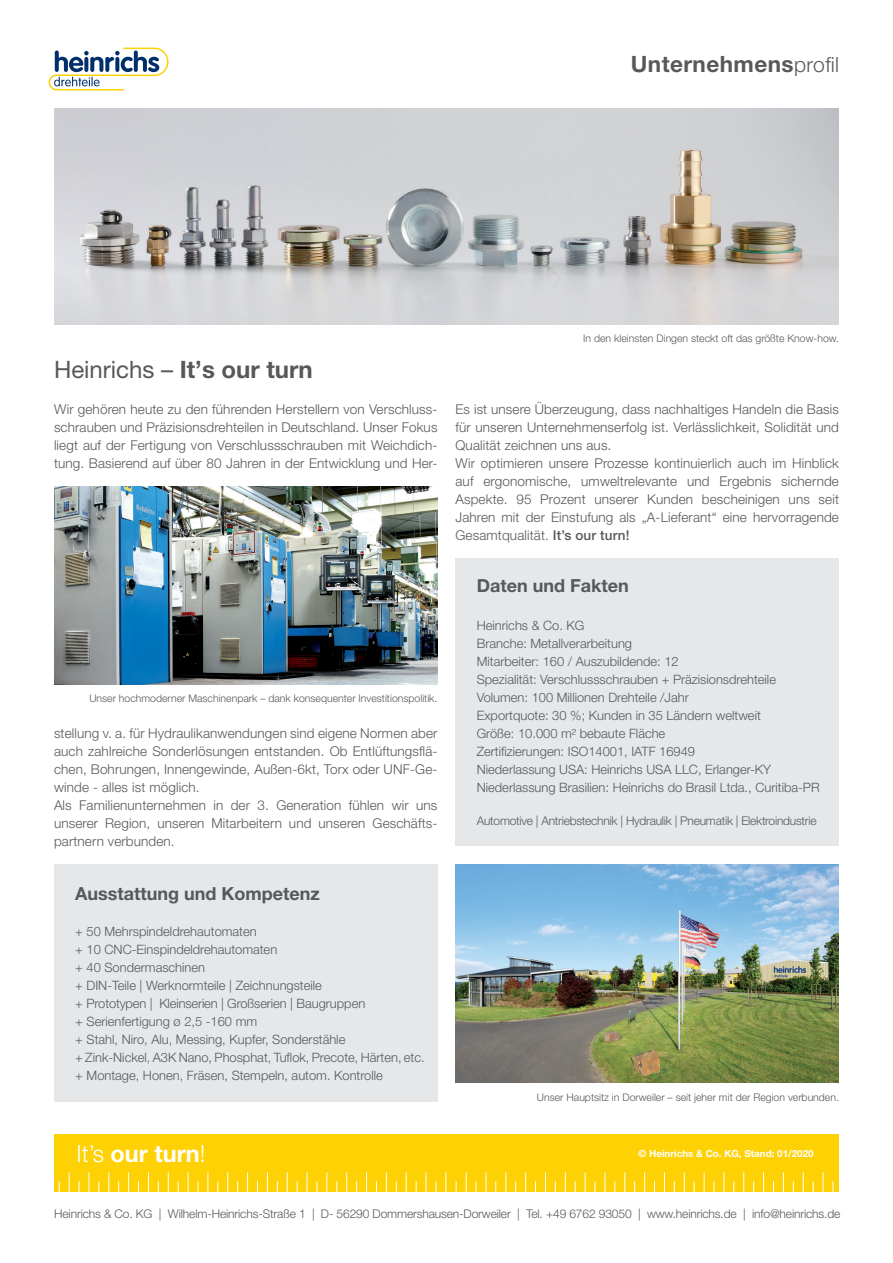
<style>
.page{position:relative;width:893px;height:1263px;background:#fff}
.page>*{position:absolute;margin:0;border:0;box-sizing:border-box;transform-origin:0 0}
.t1{font:700 24px "Helvetica Neue LT Pro";color:#57585a}
.t2{font:700 23.55px "Helvetica Neue LT Pro";color:#fff}
.t3{font:700 22.5px "Helvetica Neue LT Pro";letter-spacing:.02em;color:#57585a}
.t4{font:700 18px "Helvetica Neue LT Pro";color:#57585a}
.t5{font:300 13.5px/18px "Helvetica Neue LT Pro";letter-spacing:.01em;color:#57585a}
.t6{font:300 12.9px/18px "Helvetica Neue LT Pro";color:#57585a}
.t7{font:300 12px "Helvetica Neue LT Pro";letter-spacing:-.01em;color:#57585a}
.t8{font:300 10.5px "Helvetica Neue LT Pro";color:#57585a}
.t9{font:700 9.9px "Helvetica Neue LT Pro";color:#fff}
.s1{font-weight:300;font-size:21px}
.s2{font-weight:400}
.s3{font-weight:300}
.s4{font-weight:500}
</style>
<div class="page">
<img style="left:54px;top:108px;width:785px;height:216px">
<svg style="left:48px;top:47px;width:121px;height:44px"></svg>
<div style="left:54px;top:1134px;width:785px;height:57px;background:#fed105"></div>
<svg style="left:466px;top:1172px;width:1px;height:20px"></svg>
<svg style="left:486px;top:1172px;width:1px;height:20px"></svg>
<svg style="left:505px;top:1172px;width:1px;height:20px"></svg>
<svg style="left:525px;top:1172px;width:1px;height:20px"></svg>
<svg style="left:545px;top:1172px;width:1px;height:19px"></svg>
<svg style="left:565px;top:1172px;width:1px;height:20px"></svg>
<svg style="left:585px;top:1172px;width:1px;height:20px"></svg>
<svg style="left:605px;top:1172px;width:1px;height:20px"></svg>
<svg style="left:624px;top:1172px;width:1px;height:20px"></svg>
<svg style="left:644px;top:1172px;width:1px;height:20px"></svg>
<svg style="left:664px;top:1172px;width:1px;height:19px"></svg>
<svg style="left:684px;top:1172px;width:1px;height:20px"></svg>
<svg style="left:704px;top:1172px;width:1px;height:20px"></svg>
<svg style="left:724px;top:1172px;width:1px;height:20px"></svg>
<svg style="left:743px;top:1172px;width:1px;height:20px"></svg>
<svg style="left:763px;top:1172px;width:1px;height:20px"></svg>
<svg style="left:783px;top:1172px;width:1px;height:20px"></svg>
<svg style="left:803px;top:1172px;width:1px;height:20px"></svg>
<svg style="left:823px;top:1172px;width:1px;height:20px"></svg>
<svg style="left:69px;top:1172px;width:1px;height:20px"></svg>
<svg style="left:89px;top:1172px;width:1px;height:20px"></svg>
<svg style="left:108px;top:1172px;width:1px;height:20px"></svg>
<svg style="left:128px;top:1172px;width:1px;height:20px"></svg>
<svg style="left:148px;top:1172px;width:1px;height:19px"></svg>
<svg style="left:168px;top:1172px;width:1px;height:20px"></svg>
<svg style="left:188px;top:1172px;width:1px;height:20px"></svg>
<svg style="left:208px;top:1172px;width:1px;height:20px"></svg>
<svg style="left:227px;top:1172px;width:1px;height:20px"></svg>
<svg style="left:247px;top:1172px;width:1px;height:20px"></svg>
<svg style="left:267px;top:1172px;width:1px;height:20px"></svg>
<svg style="left:287px;top:1172px;width:1px;height:20px"></svg>
<svg style="left:307px;top:1172px;width:1px;height:20px"></svg>
<svg style="left:326px;top:1172px;width:1px;height:20px"></svg>
<svg style="left:346px;top:1172px;width:1px;height:20px"></svg>
<svg style="left:366px;top:1172px;width:1px;height:20px"></svg>
<svg style="left:386px;top:1172px;width:1px;height:20px"></svg>
<svg style="left:406px;top:1172px;width:1px;height:20px"></svg>
<svg style="left:426px;top:1172px;width:1px;height:20px"></svg>
<svg style="left:445px;top:1172px;width:1px;height:20px"></svg>
<div style="left:455px;top:558px;width:384px;height:288px;background:#e6e7e9"></div>
<div style="left:54px;top:864px;width:383px;height:237px;background:#e6e7e9"></div>
<img style="left:54px;top:486px;width:383px;height:198px">
<img style="left:455px;top:864px;width:384px;height:218px">
<h3 class="t3" style="left:631px;top:50px;width:210px">Unternehmens<span class="s1">profil</span></h3>
<h1 class="t1" style="left:54px;top:355px;width:260px"><span class="s2">Heinrichs –</span> It’s our turn</h1>
<p class="t5" style="left:54px;top:400px;width:385px;text-align:justify">Wir gehören heute zu den führenden Herstellern von Verschluss&shy;schrauben und Präzisionsdrehteilen in Deutschland. Unser Fokus liegt auf der Fertigung von Verschlussschrauben mit Weichdich&shy;tung. Basierend auf über 80 Jahren in der Entwicklung und Her-</p>
<p class="t8" style="left:89px;top:692px;width:350px">Unser hochmoderner Maschinenpark – dank konsequenter Investitionspolitik.</p>
<p class="t5" style="left:54px;top:724px;width:385px">stellung v. a. für Hydraulikanwendungen sind eigene Normen aber auch zahlreiche Sonderlösungen entstanden. Ob Entlüftungsflä&shy;chen, Bohrungen, Innengewinde, Außen-6kt, Torx oder UNF-Ge&shy;winde - alles ist möglich.<br>Als Familienunternehmen in der 3. Generation fühlen wir uns unserer Region, unseren Mitarbeitern und unseren Geschäfts&shy;partnern verbunden.</p>
<h3 class="t4" style="left:75px;top:882px;width:246px">Ausstattung und Kompetenz</h3>
<p class="t6" style="left:75px;top:922px;width:351px">+ 50 Mehrspindeldrehautomaten<br>+ 10 CNC-Einspindeldrehautomaten<br>+ 40 Sondermaschinen<br>+ DIN-Teile | Werknormteile | Zeichnungsteile<br>+ Prototypen | Kleinserien | Großserien | Baugruppen<br>+ Serienfertigung ø 2,5 -160 mm<br>+ Stahl, Niro, Alu, Messing, Kupfer, Sonderstähle<br>+ Zink-Nickel, A3K Nano, Phosphat, Tuflok, Precote, Härten, etc. + Montage, Honen, Fräsen, Stempeln, autom. Kontrolle</p>
<h2 class="t2" style="left:77px;top:1139px;width:131px"><span class="s3">It’s</span> our turn<span class="s3">!</span></h2>
<p class="t8" style="left:583px;top:332px;width:257px">In den kleinsten Dingen steckt oft das größte Know-how.</p>
<p class="t5" style="left:455px;top:400px;width:385px">Es ist unsere Überzeugung, dass nachhaltiges Handeln die Basis für unseren Unternehmenserfolg ist. Verlässlichkeit, Solidität und Qualität zeichnen uns aus.<br>Wir optimieren unsere Prozesse kontinuierlich auch im Hinblick auf ergonomische, umweltrelevante und Ergebnis sichernde Aspekte. 95 Prozent unserer Kunden bescheinigen uns seit Jahren mit der Einstufung als „A-Lieferant“ eine hervorragende Gesamtqualität. <span class="s4">It’s our turn!</span></p>
<h3 class="t4" style="left:477px;top:575px;width:154px">Daten und Fakten</h3>
<p class="t6" style="left:477px;top:616px;width:344px">Heinrichs &amp; Co. KG<br>Branche: Metallverarbeitung<br>Mitarbeiter: 160 / Auszubildende: 12<br>Spezialität: Verschlussschrauben + Präzisionsdrehteile Volumen: 100 Millionen Drehteile /Jahr<br>Exportquote: 30 %; Kunden in 35 Ländern weltweit<br>Größe: 10.000 m² bebaute Fläche<br>Zertifizierungen: ISO14001, IATF 16949<br>Niederlassung USA: Heinrichs USA LLC, Erlanger-KY Niederlassung Brasilien: Heinrichs do Brasil Ltda., Curitiba-PR</p>
<p class="t7" style="left:477px;top:813px;width:341px">Automotive | Antriebstechnik | Hydraulik | Pneumatik | Elektroindustrie</p>
<p class="t8" style="left:537px;top:1091px;width:304px">Unser Hauptsitz in Dorweiler – seit jeher mit der Region verbunden.</p>
<p class="t9" style="left:638px;top:1147px;width:177px">© Heinrichs &amp; Co. KG, Stand: 01/2020</p>
<p class="t7" style="left:54px;top:1206px;width:788px">Heinrichs &amp; Co. KG | Wilhelm-Heinrichs-Straße 1 | D- 56290 Dommershausen-Dorweiler | Tel. +49 6762 93050 | www.heinrichs.de | info@heinrichs.de</p>
</div>
